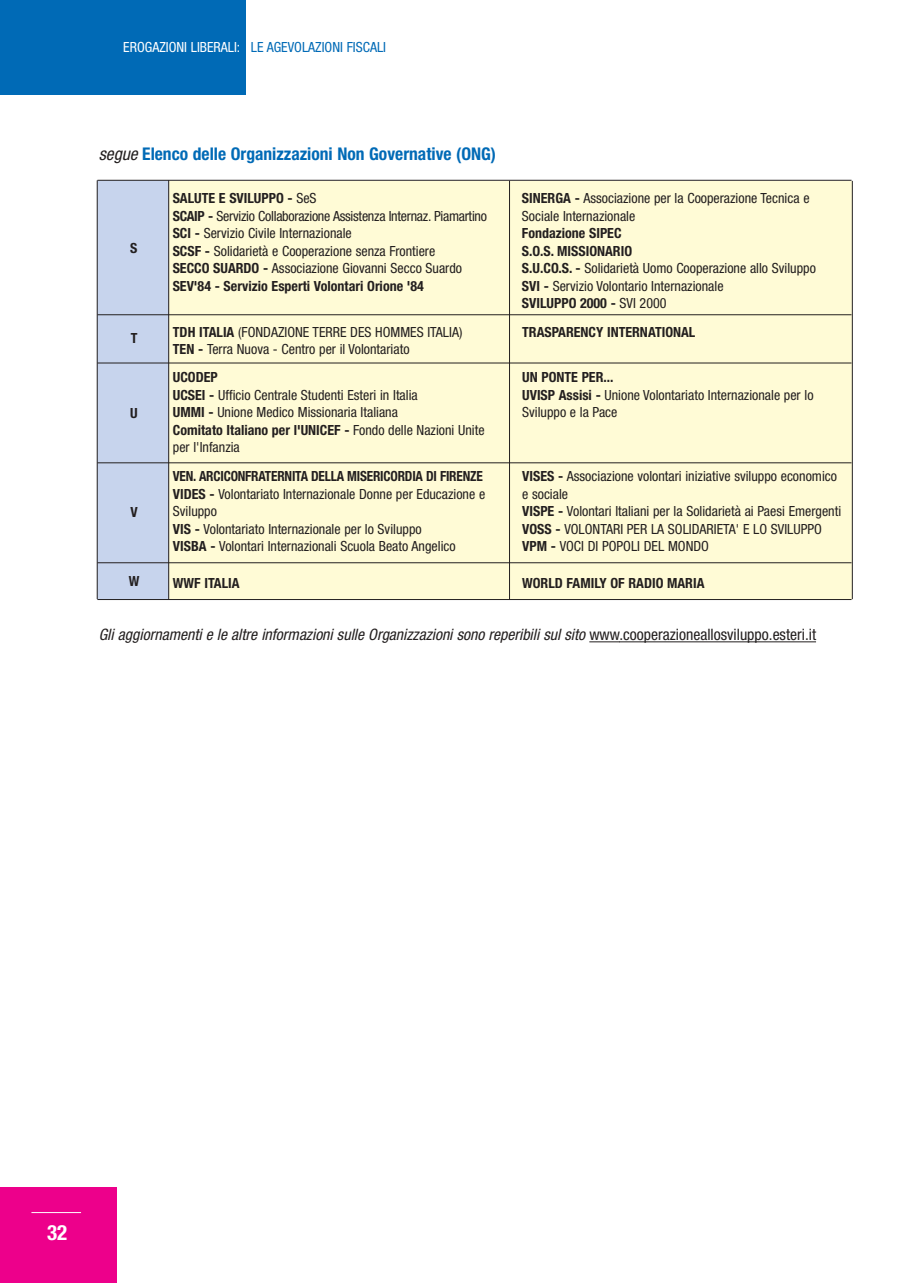
<style>
.page{position:relative;width:908px;height:1283px;background:#fff}
.page>*{position:absolute;margin:0;border:0;box-sizing:border-box;transform-origin:0 0}
.t1{font:700 condensed 21px "Helvetica Neue";color:#fff}
.t2{font:700 condensed 17.5px "Helvetica Neue";color:#006ab6}
.t3{font:italic condensed 15.75px "Helvetica Neue";color:#231f1f}
.t4{font:condensed 14px/17.5px "Helvetica Neue";color:#231f1f}
.t5{font:700 condensed 14px "Helvetica Neue";color:#231f1f}
.t6{font:condensed 14px "Helvetica Neue";color:#006ab6}
.s1{color:#fff}
.s2{font-weight:400;font-style:italic;color:#231f1f}
.s3{font-weight:700}
.s4{font-style:normal}
</style>
<div class="page">
<div style="left:0;top:1187px;width:117px;height:95px;background:#ed008b"></div>
<hr style="left:31px;top:1212px;width:50px;height:1px;background:#fff">
<div style="left:0;top:0;width:246px;height:95px;background:#006ab6"></div>
<div style="left:97px;top:180px;width:72px;height:419px;background:#c7d4ed"></div>
<div style="left:169px;top:181px;width:682px;height:418px;background:#fffbd6"></div>
<hr style="left:97px;top:180px;width:1px;height:419px;background:#231f1f">
<hr style="left:168px;top:180px;width:1px;height:419px;background:#231f1f">
<hr style="left:509px;top:181px;width:1px;height:418px;background:#231f1f">
<hr style="left:852px;top:181px;width:1px;height:418px;background:#231f1f">
<hr style="left:97px;top:362px;width:754px;height:1px;background:#231f1f">
<hr style="left:97px;top:462px;width:754px;height:1px;background:#231f1f">
<hr style="left:97px;top:562px;width:754px;height:1px;background:#231f1f">
<hr style="left:97px;top:599px;width:754px;height:1px;background:#231f1f">
<hr style="left:97px;top:314px;width:754px;height:1px;background:#231f1f">
<hr style="left:97px;top:180px;width:754px;height:1px;background:#231f1f">
<hr style="left:589px;top:641px;width:31px;height:1px;background:#231f1f">
<hr style="left:619px;top:641px;width:197px;height:1px;background:#231f1f">
<p class="t6" style="left:123px;top:42px;width:264px"><span class="s1">EROGAZIONI LIBERALI:</span> LE AGEVOLAZIONI FISCALI</p>
<p class="t2" style="left:99px;top:147px;width:399px"><span class="s2">segue</span> Elenco delle Organizzazioni Non Governative (ONG)</p>
<p class="t5" style="left:130px;top:243px;width:9px">S</p>
<p class="t4" style="left:173px;top:191px;width:316px"><span class="s3">SALUTE E SVILUPPO -</span> SeS<br><span class="s3">SCAIP -</span> Servizio Collaborazione Assistenza Internaz. Piamartino <span class="s3">SCI -</span> Servizio Civile Internazionale<br><span class="s3">SCSF -</span> Solidarietà e Cooperazione senza Frontiere<br><span class="s3">SECCO SUARDO -</span> Associazione Giovanni Secco Suardo <span class="s3">SEV'84 - Servizio Esperti Volontari Orione '84</span></p>
<p class="t4" style="left:522px;top:191px;width:289px"><span class="s3">SINERGA -</span> Associazione per la Cooperazione Tecnica e<br>Sociale Internazionale</p>
<p class="t4" style="left:522px;top:226px;width:295px"><span class="s3">Fondazione SIPEC<br>S.O.S. MISSIONARIO<br>S.U.CO.S. -</span> Solidarietà Uomo Cooperazione allo Sviluppo<br><span class="s3">SVI -</span> Servizio Volontario Internazionale<br><span class="s3">SVILUPPO 2000 -</span> SVI 2000</p>
<p class="t5" style="left:131px;top:333px;width:8px">T</p>
<p class="t4" style="left:173px;top:324px;width:291px"><span class="s3">TDH ITALIA</span> (FONDAZIONE TERRE DES HOMMES ITALIA)<br><span class="s3">TEN -</span> Terra Nuova - Centro per il Volontariato</p>
<p class="t5" style="left:522px;top:326px;width:175px">TRASPARENCY INTERNATIONAL</p>
<p class="t5" style="left:130px;top:407px;width:9px">U</p>
<p class="t5" style="left:130px;top:507px;width:9px">V</p>
<p class="t4" style="left:173px;top:369px;width:313px"><span class="s3">UCODEP<br>UCSEI -</span> Ufficio Centrale Studenti Esteri in Italia<br><span class="s3">UMMI -</span> Unione Medico Missionaria Italiana<br><span class="s3">Comitato Italiano per l'UNICEF -</span> Fondo delle Nazioni Unite per l'Infanzia</p>
<p class="t4" style="left:522px;top:369px;width:293px"><span class="s3">UN PONTE PER...<br>UVISP Assisi -</span> Unione Volontariato Internazionale per lo<br>Sviluppo e la Pace</p>
<p class="t4" style="left:173px;top:468px;width:314px"><span class="s3">VEN. ARCICONFRATERNITA DELLA MISERICORDIA DI FIRENZE VIDES -</span> Volontariato Internazionale Donne per Educazione e Sviluppo<br><span class="s3">VIS -</span> Volontariato Internazionale per lo Sviluppo<br><span class="s3">VISBA -</span> Volontari Internazionali Scuola Beato Angelico</p>
<p class="t4" style="left:522px;top:468px;width:321px"><span class="s3">VISES -</span> Associazione volontari iniziative sviluppo economico e sociale<br><span class="s3">VISPE -</span> Volontari Italiani per la Solidarietà ai Paesi Emergenti <span class="s3">VOSS -</span> VOLONTARI PER LA SOLIDARIETA' E LO SVILUPPO <span class="s3">VPM -</span> VOCI DI POPOLI DEL MONDO</p>
<p class="t5" style="left:129px;top:576px;width:12px">W</p>
<p class="t5" style="left:173px;top:577px;width:68px">WWF ITALIA</p>
<p class="t5" style="left:522px;top:577px;width:184px">WORLD FAMILY OF RADIO MARIA</p>
<p class="t3" style="left:99px;top:629px;width:719px">Gli aggiornamenti e le altre informazioni sulle Organizzazioni sono reperibili sul sito <span class="s4">w w w. c o o p e r a z i o n e a l l o s v i l u p p o . e s t e r i . i t</span></p>
<h1 class="t1" style="left:47px;top:1224px;width:22px">32</h1>
</div>
